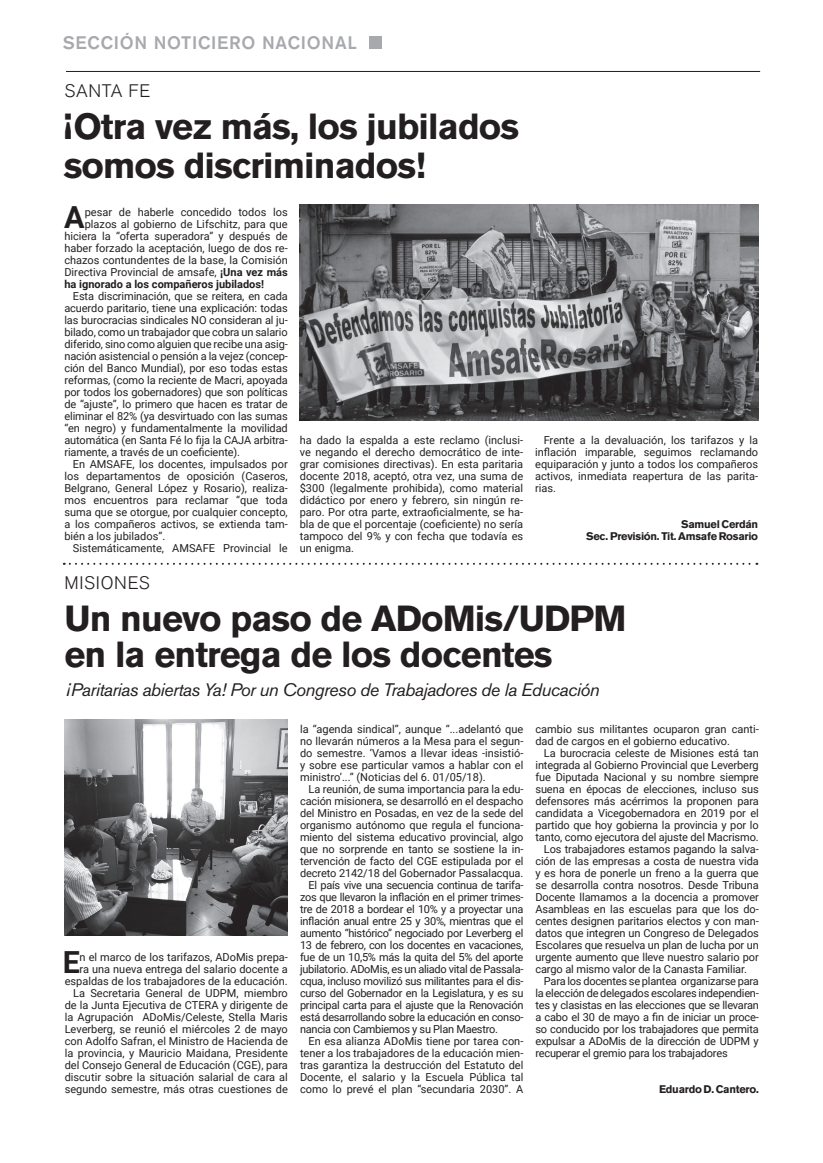
<style>
.page{position:relative;width:823px;height:1163px;background:#fff}
.page>*{position:absolute;margin:0;border:0;box-sizing:border-box;transform-origin:0 0}
.t1{font:700 36px/38px "Akzidenz Grotesk BQ";letter-spacing:-.025em;color:#231f20}
.t2{font:700 30.4px "Roboto";color:#231f20}
.t3{font:italic 18px "Akzidenz Grotesk BQ";letter-spacing:-.025em;color:#231f20}
.t4{font:500 18px "Akzidenz Grotesk BQ";letter-spacing:.04em;color:#a8a9ad}
.t5{font:300 18px "Akzidenz Grotesk BQ";letter-spacing:.04em;color:#231f20}
.t6{font:11px/12px "Roboto";letter-spacing:-.01em;color:#231f20;text-align:justify}
.t7{font:700 11px/12px "Akzidenz Grotesk BQ";letter-spacing:-.025em;color:#231f20;text-align:right}
.t8{font:700 11px "Roboto";color:#231f20}
.s1{font-weight:700}
</style>
<div class="page">
<div style="left:369px;top:36px;width:12px;height:12px;background:#a8a9ad"></div>
<hr style="left:66px;top:71px;width:693px;height:1px;background:#231f20">
<img style="left:299px;top:204px;width:459px;height:216px">
<img style="left:64px;top:719px;width:223px;height:216px">
<svg style="left:64px;top:562px;width:693px;height:2px"></svg>
<h3 class="t4" style="left:63px;top:31px;width:295px">SECCIÓN NOTICIERO NACIONAL</h3>
<h3 class="t5" style="left:64px;top:80px;width:87px">SANTA FE</h3>
<h1 class="t1" style="left:64px;top:108px;width:457px">¡Otra vez más, los jubilados somos discriminados!</h1>
<h2 class="t2" style="left:64px;top:196px;width:22px">A</h2>
<p class="t6" style="left:85px;top:206px;width:204px">pesar de haberle concedido todos los</p>
<p class="t6" style="left:85px;top:218px;width:204px">plazos al gobierno de Lifschitz, para que</p>
<p class="t6" style="left:64px;top:230px;width:225px">hiciera la “oferta superadora” y después de</p>
<p class="t6" style="left:64px;top:242px;width:225px">haber forzado la aceptación, luego de dos re-</p>
<p class="t6" style="left:64px;top:254px;width:225px">chazos contundentes de la base, la Comisión</p>
<p class="t6" style="left:64px;top:266px;width:225px">Directiva Provincial de amsafe, <span class="s1">¡Una vez más</span></p>
<p class="t8" style="left:64px;top:276px;width:201px">ha ignorado a los compañeros jubilados!</p>
<p class="t6" style="left:64px;top:290px;width:225px;text-indent:9px">Esta discriminación, que se reitera, en cada acuerdo paritario, tiene una explicación: todas las burocracias sindicales NO consideran al ju&shy;bilado, como un trabajador que cobra un salario diferido, sino como alguien que recibe una asig&shy;nación asistencial o pensión a la vejez (concep&shy;ción del Banco Mundial), por eso todas estas reformas, (como la reciente de Macri, apoyada por todos los gobernadores) que son políticas de “ajuste”, lo primero que hacen es tratar de eliminar el 82% (ya desvirtuado con las sumas “en negro) y fundamentalmente la movilidad automática (en Santa Fé lo fija la CAJA arbitra&shy;riamente, a través de un coeficiente).</p>
<p class="t6" style="left:64px;top:458px;width:225px;text-indent:9px">En AMSAFE, los docentes, impulsados por los departamentos de oposición (Caseros, Belgrano, General López y Rosario), realiza&shy;mos encuentros para reclamar “que toda suma que se otorgue, por cualquier concepto, a los compañeros activos, se extienda tam&shy;bién a los jubilados”.</p>
<p class="t6" style="left:73px;top:542px;width:216px">Sistemáticamente, AMSAFE Provincial le</p>
<h3 class="t5" style="left:64px;top:572px;width:87px">MISIONES</h3>
<p class="t6" style="left:299px;top:434px;width:225px">ha dado la espalda a este reclamo (inclusi&shy;ve negando el derecho democrático de inte&shy;grar comisiones directivas). En esta paritaria docente 2018, aceptó, otra vez, una suma de $300 (legalmente prohibida), como material didáctico por enero y febrero, sin ningún re&shy;paro. Por otra parte, extraoficialmente, se ha&shy;bla de que el porcentaje (coeficiente) no sería tampoco del 9% y con fecha que todavía es un enigma.</p>
<p class="t6" style="left:535px;top:434px;width:224px;text-indent:9px">Frente a la devaluación, los tarifazos y la inflación imparable, seguimos reclamando equiparación y junto a todos los compañeros activos, inmediata reapertura de las parita&shy;rias.</p>
<p class="t7" style="left:585px;top:518px;width:173px">Samuel Cerdán<br>Sec. Previsión. Tit. Amsafe Rosario</p>
<h1 class="t1" style="left:64px;top:600px;width:563px;line-height:36px">Un nuevo paso de ADoMis/UDPM en la entrega de los docentes</h1>
<h3 class="t3" style="left:66px;top:679px;width:534px">¡Paritarias abiertas Ya! Por un Congreso de Trabajadores de la Educación</h3>
<h2 class="t2" style="left:63px;top:940px;width:19px">E</h2>
<p class="t6" style="left:65px;top:950px;width:225px;text-align:right">n el marco de los tarifazos, ADoMis prepa-<br>ra una nueva entrega del salario docente a espaldas de los trabajadores de la educación.<br>La Secretaria General de UDPM, miembro de la Junta Ejecutiva de CTERA y dirigente de la Agrupación ADoMis/Celeste, Stella Maris Leverberg, se reunió el miércoles 2 de mayo con Adolfo Safran, el Ministro de Hacienda de la provincia, y Mauricio Maidana, Presidente del Consejo General de Educación (CGE), para discutir sobre la situación salarial de cara al segundo semestre, más otras cuestiones de</p>
<p class="t6" style="left:300px;top:722px;width:225px">la “agenda sindical”, aunque “...adelantó que no llevarán números a la Mesa para el segun&shy;do semestre. ‘Vamos a llevar ideas -insistió&shy;y sobre ese particular vamos a hablar con el ministro’...” (Noticias del 6. 01/05/18).</p>
<p class="t6" style="left:308px;top:782px;width:216px">La reunión, de suma importancia para la edu-</p>
<p class="t6" style="left:300px;top:794px;width:225px">cación misionera, se desarrolló en el despacho</p>
<p class="t6" style="left:300px;top:806px;width:225px">del Ministro en Posadas, en vez de la sede del</p>
<p class="t6" style="left:300px;top:818px;width:225px">organismo autónomo que regula el funciona-</p>
<p class="t6" style="left:300px;top:830px;width:225px">miento del sistema educativo provincial, algo</p>
<p class="t6" style="left:300px;top:842px;width:225px">que no sorprende en tanto se sostiene la in-</p>
<p class="t6" style="left:300px;top:854px;width:225px">tervención de facto del CGE estipulada por el</p>
<p class="t6" style="left:300px;top:866px;width:225px">decreto 2142/18 del Gobernador Passalacqua.</p>
<p class="t6" style="left:308px;top:878px;width:216px">El país vive una secuencia continua de tarifa-</p>
<p class="t6" style="left:300px;top:890px;width:225px">zos que llevaron la inflación en el primer trimes-</p>
<p class="t6" style="left:300px;top:902px;width:225px">tre de 2018 a bordear el 10% y a proyectar una</p>
<p class="t6" style="left:300px;top:914px;width:225px">inflación anual entre 25 y 30%, mientras que el</p>
<p class="t6" style="left:300px;top:926px;width:225px">aumento “histórico” negociado por Leverberg el</p>
<p class="t6" style="left:300px;top:938px;width:225px">13 de febrero, con los docentes en vacaciones,</p>
<p class="t6" style="left:300px;top:950px;width:225px">fue de un 10,5% más la quita del 5% del aporte</p>
<p class="t6" style="left:300px;top:962px;width:225px">jubilatorio. ADoMis, es un aliado vital de Passala-</p>
<p class="t6" style="left:300px;top:974px;width:225px">cqua, incluso movilizó sus militantes para el dis-</p>
<p class="t6" style="left:300px;top:986px;width:225px">curso del Gobernador en la Legislatura, y es su</p>
<p class="t6" style="left:300px;top:998px;width:225px">principal carta para el ajuste que la Renovación</p>
<p class="t6" style="left:300px;top:1010px;width:225px">está desarrollando sobre la educación en conso-</p>
<p class="t6" style="left:300px;top:1022px;width:199px">nancia con Cambiemos y su Plan Maestro.</p>
<p class="t6" style="left:308px;top:1034px;width:216px">En esa alianza ADoMis tiene por tarea con-</p>
<p class="t6" style="left:300px;top:1046px;width:225px">tener a los trabajadores de la educación mien-</p>
<p class="t6" style="left:300px;top:1058px;width:225px">tras garantiza la destrucción del Estatuto del</p>
<p class="t6" style="left:300px;top:1070px;width:225px">Docente, el salario y la Escuela Pública tal</p>
<p class="t6" style="left:300px;top:1082px;width:225px">como lo prevé el plan “secundaria 2030”. A</p>
<p class="t6" style="left:535px;top:722px;width:225px">cambio sus militantes ocuparon gran canti&shy;dad de cargos en el gobierno educativo.</p>
<p class="t6" style="left:543px;top:746px;width:216px">La burocracia celeste de Misiones está tan</p>
<p class="t6" style="left:535px;top:758px;width:225px">integrada al Gobierno Provincial que Leverberg</p>
<p class="t6" style="left:535px;top:770px;width:225px">fue Diputada Nacional y su nombre siempre</p>
<p class="t6" style="left:535px;top:782px;width:225px">suena en épocas de elecciones, incluso sus</p>
<p class="t6" style="left:535px;top:794px;width:225px">defensores más acérrimos la proponen para</p>
<p class="t6" style="left:535px;top:806px;width:225px">candidata a Vicegobernadora en 2019 por el</p>
<p class="t6" style="left:535px;top:818px;width:225px">partido que hoy gobierna la provincia y por lo</p>
<p class="t6" style="left:535px;top:830px;width:225px">tanto, como ejecutora del ajuste del Macrismo.</p>
<p class="t6" style="left:543px;top:842px;width:216px">Los trabajadores estamos pagando la salva-</p>
<p class="t6" style="left:535px;top:854px;width:225px">ción de las empresas a costa de nuestra vida</p>
<p class="t6" style="left:535px;top:866px;width:225px">y es hora de ponerle un freno a la guerra que</p>
<p class="t6" style="left:535px;top:878px;width:225px">se desarrolla contra nosotros. Desde Tribuna</p>
<p class="t6" style="left:535px;top:890px;width:225px">Docente llamamos a la docencia a promover</p>
<p class="t6" style="left:535px;top:902px;width:225px">Asambleas en las escuelas para que los do-</p>
<p class="t6" style="left:535px;top:914px;width:225px">centes designen paritarios electos y con man-</p>
<p class="t6" style="left:535px;top:926px;width:225px">datos que integren un Congreso de Delegados</p>
<p class="t6" style="left:535px;top:938px;width:225px">Escolares que resuelva un plan de lucha por un</p>
<p class="t6" style="left:535px;top:950px;width:225px">urgente aumento que lleve nuestro salario por</p>
<p class="t6" style="left:535px;top:962px;width:213px">cargo al mismo valor de la Canasta Familiar.</p>
<p class="t6" style="left:543px;top:974px;width:216px">Para los docentes se plantea organizarse para</p>
<p class="t6" style="left:535px;top:986px;width:225px">la elección de delegados escolares independien-</p>
<p class="t6" style="left:535px;top:998px;width:225px">tes y clasistas en las elecciones que se llevaran</p>
<p class="t6" style="left:535px;top:1010px;width:225px">a cabo el 30 de mayo a fin de iniciar un proce-</p>
<p class="t6" style="left:535px;top:1022px;width:225px">so conducido por los trabajadores que permita</p>
<p class="t6" style="left:535px;top:1034px;width:225px">expulsar a ADoMis de la dirección de UDPM y</p>
<p class="t6" style="left:535px;top:1046px;width:194px">recuperar el gremio para los trabajadores</p>
<p class="t7" style="left:658px;top:1082px;width:101px">Eduardo D. Cantero.</p>
</div>
